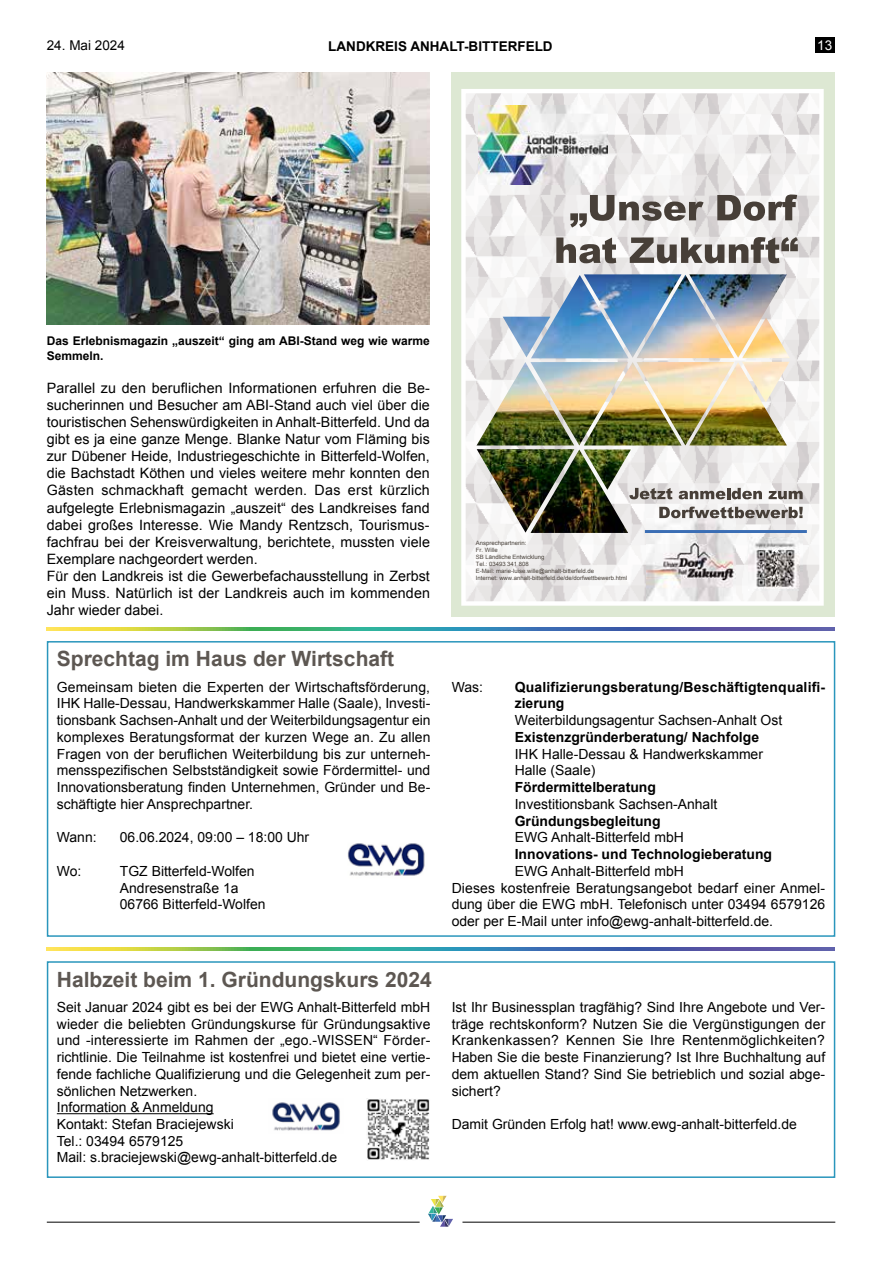
<style>
.page{position:relative;width:881px;height:1263px;background:#fff}
.page>*{position:absolute;margin:0;border:0;box-sizing:border-box;transform-origin:0 0}
.t1{font:700 21px "Arial";color:#5d5752}
.t2{font:14.25px/17.1px "Arial";letter-spacing:.005em;color:#000}
.t3{font:13.95px/16.8px "Arial";color:#000}
.t4{font:700 13.95px/16.8px "Arial";color:#000}
.t5{font:700 13.5px "Arial";color:#000}
.t6{font:13.5px "Arial";color:#000}
.t7{font:13.5px "Arial";color:#fff}
.t8{font:700 12px/14.4px "Arial";color:#000}
.t9{font:5.85px/7.1px "Arial";letter-spacing:.005em;color:#474039}
</style>
<div class="page">
<div style="left:815px;top:37px;width:19px;height:16px;background:#000"></div>
<hr style="left:47px;top:1222px;width:372px;height:1px;background:#000">
<hr style="left:462px;top:1222px;width:373px;height:1px;background:#000">
<svg style="left:428px;top:1196px;width:25px;height:31px"></svg>
<img style="left:47px;top:72px;width:382px;height:252px">
<div style="left:451px;top:72px;width:382px;height:545px;background:#dde8d3"></div>
<img style="left:466px;top:94px;width:352px;height:43px">
<img style="left:466px;top:137px;width:41px;height:464px">
<img style="left:597px;top:137px;width:221px;height:419px">
<img style="left:507px;top:184px;width:90px;height:417px">
<img style="left:597px;top:556px;width:49px;height:45px">
<img style="left:734px;top:556px;width:84px;height:45px">
<img style="left:478px;top:105px;width:129px;height:79px">
<img style="left:748px;top:537px;width:53px;height:54px">
<img style="left:646px;top:533px;width:88px;height:68px">
<svg style="left:789px;top:491px;width:13px;height:8px"></svg>
<svg style="left:789px;top:507px;width:13px;height:11px"></svg>
<svg style="left:570px;top:195px;width:133px;height:32px;background:#b0aca9"></svg>
<svg style="left:717px;top:195px;width:79px;height:26px;background:#95908c"></svg>
<svg style="left:556px;top:237px;width:60px;height:26px;background:#96928e"></svg>
<svg style="left:629px;top:237px;width:168px;height:26px;background:#999491"></svg>
<img style="left:476px;top:274px;width:313px;height:259px">
<hr style="left:644px;top:530px;width:162px;height:3px;background:#3b6eb4">
<div style="left:461px;top:89px;width:362px;height:517px;border:4px solid #fff"></div>
<svg style="left:47px;top:627px;width:786px;height:3px;background:#619389"></svg>
<div style="left:47px;top:641px;width:788px;height:296px;border:2px solid #2a96bc"></div>
<img style="left:347px;top:843px;width:78px;height:33px">
<hr style="left:57px;top:1113px;width:156px;height:1px;background:#000">
<div style="left:47px;top:961px;width:788px;height:217px;border:2px solid #2a96bc"></div>
<svg style="left:47px;top:947px;width:786px;height:4px;background:#619389"></svg>
<img style="left:367px;top:1098px;width:63px;height:62px">
<img style="left:272px;top:1102px;width:68px;height:29px">
<p class="t6" style="left:47px;top:37px;width:80px">24. Mai 2024</p>
<p class="t5" style="left:328px;top:38px;width:226px">LANDKREIS ANHALT-BITTERFELD</p>
<p class="t7" style="left:817px;top:37px;width:17px">13</p>
<p class="t8" style="left:47px;top:334px;width:384px">Das Erlebnismagazin „auszeit“ ging am ABI-Stand weg wie warme<br>Semmeln.</p>
<p class="t2" style="left:47px;top:379px;width:384px">Parallel zu den beruflichen Informationen erfuhren die Be&shy;sucherinnen und Besucher am ABI-Stand auch viel über die touristischen Sehenswürdigkeiten in Anhalt-Bitterfeld. Und da gibt es ja eine ganze Menge. Blanke Natur vom Fläming bis zur Dübener Heide, Industriegeschichte in Bitterfeld-Wolfen, die Bachstadt Köthen und vieles weitere mehr konnten den Gästen schmackhaft gemacht werden. Das erst kürzlich aufgelegte Erlebnismagazin „auszeit“ des Landkreises fand dabei großes Interesse. Wie Mandy Rentzsch, Tourismus&shy;fachfrau bei der Kreisverwaltung, berichtete, mussten viele Exemplare nachgeordert werden.<br>Für den Landkreis ist die Gewerbefachausstellung in Zerbst ein Muss. Natürlich ist der Landkreis auch im kommenden Jahr wieder dabei.</p>
<h1 class="t1" style="left:57px;top:647px;width:339px">Sprechtag im Haus der Wirtschaft</h1>
<p class="t3" style="left:57px;top:678px;width:375px;text-align:justify">Gemeinsam bieten die Experten der Wirtschaftsförderung, IHK Halle-Dessau, Handwerkskammer Halle (Saale), Investi&shy;tionsbank Sachsen-Anhalt und der Weiterbildungsagentur ein komplexes Beratungsformat der kurzen Wege an. Zu allen Fragen von der beruflichen Weiterbildung bis zur unterneh&shy;mensspezifischen Selbstständigkeit sowie Fördermittel- und Innovationsberatung finden Unternehmen, Gründer und Be&shy;schäftigte hier Ansprechpartner.</p>
<p class="t3" style="left:57px;top:829px;width:41px">Wann:</p>
<p class="t3" style="left:120px;top:829px;width:191px">06.06.2024, 09:00 – 18:00 Uhr</p>
<p class="t3" style="left:57px;top:863px;width:26px">Wo:</p>
<p class="t3" style="left:120px;top:863px;width:147px">TGZ Bitterfeld-Wolfen<br>Andresenstraße 1a<br>06766 Bitterfeld-Wolfen</p>
<p class="t9" style="left:475px;top:539px;width:153px">Ansprechpartnerin:<br>Fr. Wille<br>SB Ländliche Entwicklung<br>Tel.: 03493 341 808<br>E-Mail: marie-luise.wille@anhalt-bitterfeld.de<br>Internet: www.anhalt-bitterfeld.de/de/dorfwettbewerb.html</p>
<p class="t3" style="left:451px;top:678px;width:33px">Was:</p>
<p class="t4" style="left:514px;top:678px;width:312px">Qualifizierungsberatung/Beschäftigtenqualifi&shy;zierung</p>
<p class="t3" style="left:514px;top:712px;width:269px">Weiterbildungsagentur Sachsen-Anhalt Ost</p>
<p class="t4" style="left:514px;top:728px;width:246px">Existenzgründerberatung/ Nachfolge</p>
<p class="t3" style="left:514px;top:745px;width:250px">IHK Halle-Dessau &amp; Handwerkskammer<br>Halle (Saale)</p>
<p class="t4" style="left:514px;top:779px;width:143px">Fördermittelberatung</p>
<p class="t3" style="left:514px;top:796px;width:204px">Investitionsbank Sachsen-Anhalt</p>
<p class="t4" style="left:514px;top:812px;width:147px">Gründungsbegleitung</p>
<p class="t3" style="left:514px;top:829px;width:171px">EWG Anhalt-Bitterfeld mbH</p>
<p class="t4" style="left:514px;top:846px;width:259px">Innovations- und Technologieberatung</p>
<p class="t3" style="left:451px;top:863px;width:375px;text-indent:63px">EWG Anhalt-Bitterfeld mbH<br>Dieses kostenfreie Beratungsangebot bedarf einer Anmel&shy;dung über die EWG mbH. Telefonisch unter 03494 6579126 oder per E-Mail unter info@ewg-anhalt-bitterfeld.de.</p>
<h1 class="t1" style="left:57px;top:967px;width:376px">Halbzeit beim 1. Gründungskurs 2024</h1>
<p class="t3" style="left:57px;top:999px;width:375px">Seit Januar 2024 gibt es bei der EWG Anhalt-Bitterfeld mbH wieder die beliebten Gründungskurse für Gründungsaktive und -interessierte im Rahmen der „ego.-WISSEN“ Förder&shy;richtlinie. Die Teilnahme ist kostenfrei und bietet eine vertie&shy;fende fachliche Qualifizierung und die Gelegenheit zum per&shy;sönlichen Netzwerken.<br>Information &amp; Anmeldung<br>Kontakt: Stefan Braciejewski<br>Tel.: 03494 6579125<br>Mail: s.braciejewski@ewg-anhalt-bitterfeld.de</p>
<p class="t3" style="left:451px;top:999px;width:375px;text-align:justify">Ist Ihr Businessplan tragfähig? Sind Ihre Angebote und Ver&shy;träge rechtskonform? Nutzen Sie die Vergünstigungen der Krankenkassen? Kennen Sie Ihre Rentenmöglichkeiten?<br>Haben Sie die beste Finanzierung? Ist Ihre Buchhaltung auf dem aktuellen Stand? Sind Sie betrieblich und sozial abge&shy;sichert?</p>
<p class="t3" style="left:451px;top:1116px;width:347px">Damit Gründen Erfolg hat! www.ewg-anhalt-bitterfeld.de</p>
</div>
